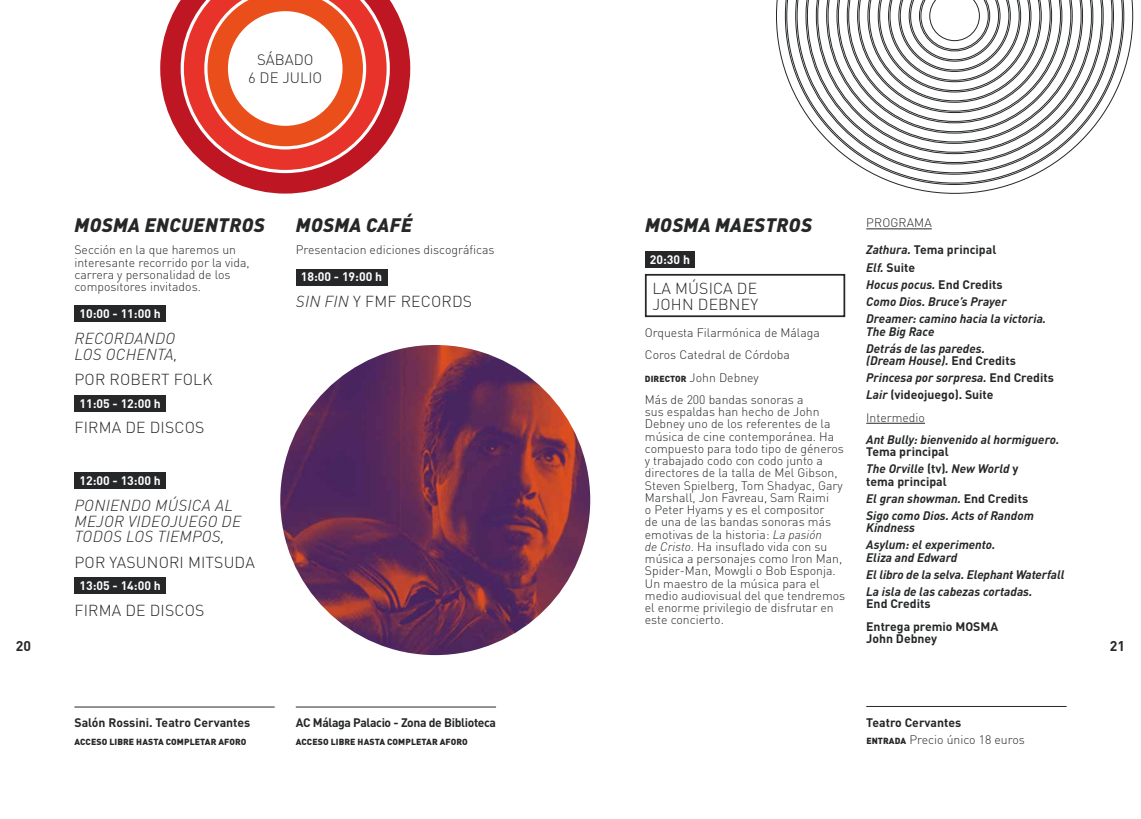
<style>
.page{position:relative;width:1141px;height:819px;background:#fff}
.page>*{position:absolute;margin:0;border:0;box-sizing:border-box;transform-origin:0 0}
.t1{font:italic 900 19.25px "DIN Pro";letter-spacing:.02em;color:#252728}
.t2{font:300 15.75px/15.8px "DIN Pro";letter-spacing:.01em;color:#252728}
.t3{font:italic 300 15.75px/15.8px "DIN Pro";letter-spacing:.02em;color:#252728}
.t4{font:300 14.88px/17.8px "DIN Pro";color:#252728;text-align:center}
.t5{font:700 14px "DIN Pro";color:#252728}
.t6{font:300 12.25px/12.2px "DIN Pro";color:#252728}
.t7{font:italic 700 12.25px/17.2px "DIN Pro";color:#252728}
.t8{font:700 12.25px/17.2px "DIN Pro";color:#252728}
.t9{font:700 12.25px "DIN Pro";color:#fff}
.t10{font:700 12.25px "DIN Pro";letter-spacing:-.03em;color:#252728}
.t11{font:900 8.75px "DIN Pro";letter-spacing:.01em;color:#252728}
.s1{font-style:italic}
.s2{font-weight:900;font-size:8.75px}
.s3{font-style:normal}
.s4{font-weight:700}
</style>
<div class="page">
<svg style="left:160px;top:0;width:250px;height:193px"></svg>
<hr style="left:74px;top:706px;width:201px;height:1px;background:#252728">
<hr style="left:296px;top:706px;width:200px;height:1px;background:#252728">
<div style="left:74px;top:305px;width:92px;height:17px;background:#252728"></div>
<div style="left:296px;top:268px;width:91px;height:17px;background:#252728"></div>
<div style="left:74px;top:394px;width:92px;height:17px;background:#252728"></div>
<div style="left:74px;top:472px;width:92px;height:17px;background:#252728"></div>
<div style="left:74px;top:577px;width:92px;height:17px;background:#252728"></div>
<svg style="left:776px;top:0;width:357px;height:194px"></svg>
<hr style="left:866px;top:228px;width:66px;height:1px;background:#252728">
<hr style="left:866px;top:423px;width:59px;height:1px;background:#252728">
<hr style="left:866px;top:706px;width:201px;height:1px;background:#252728">
<div style="left:645px;top:251px;width:50px;height:17px;background:#252728"></div>
<div style="left:645px;top:274px;width:200px;height:43px;border:2px solid #252728"></div>
<img style="left:280px;top:345px;width:310px;height:310px;border-radius:155px">
<p class="t4" style="left:248px;top:50px;width:76px">SÁBADO<br>6 DE JULIO</p>
<h1 class="t1" style="left:296px;top:209px;width:118px">MOSMA CAFÉ</h1>
<p class="t6" style="left:296px;top:243px;width:200px">Presentacion ediciones discográficas</p>
<p class="t9" style="left:301px;top:269px;width:83px">18:00 - 19:00 h</p>
<p class="t2" style="left:296px;top:293px;width:178px"><span class="s1">SIN FIN</span> Y FMF RECORDS</p>
<h1 class="t1" style="left:645px;top:208px;width:168px">MOSMA MAESTROS</h1>
<p class="t9" style="left:650px;top:251px;width:42px">20:30 h</p>
<p class="t2" style="left:652px;top:280px;width:107px">LA MÚSICA DE<br>JOHN DEBNEY</p>
<p class="t6" style="left:645px;top:321px;width:177px;line-height:22.2px">Orquesta Filarmónica de Málaga<br>Coros Catedral de Córdoba<br><span class="s2">DIRECTOR</span> John Debney<br>Más de 200 bandas sonoras a</p>
<p class="t6" style="left:645px;top:405px;width:202px">sus espaldas han hecho de John<br>Debney uno de los referentes de la música de cine contemporánea. Ha compuesto para todo tipo de géneros y trabajado codo con codo junto a directores de la talla de Mel Gibson,<br>Steven Spielberg, Tom Shadyac, Gary<br>Marshall, Jon Favreau, Sam Raimi<br>o Peter Hyams y es el compositor<br>de una de las bandas sonoras más emotivas de la historia: <span class="s1">La pasión<br>de Cristo</span>. Ha insuflado vida con su música a personajes como Iron Man,<br>Spider-Man, Mowgli o Bob Esponja.<br>Un maestro de la música para el medio audiovisual del que tendremos el enorme privilegio de disfrutar en este concierto.</p>
<h1 class="t1" style="left:75px;top:209px;width:192px">MOSMA ENCUENTROS</h1>
<p class="t6" style="left:74px;top:243px;width:177px">Sección en la que haremos un interesante recorrido por la vida, carrera y personalidad de los compositores invitados.</p>
<p class="t9" style="left:79px;top:305px;width:83px">10:00 - 11:00 h</p>
<p class="t3" style="left:75px;top:329px;width:105px">RECORDANDO<br>LOS OCHENTA,</p>
<p class="t2" style="left:74px;top:371px;width:140px">POR ROBERT FOLK</p>
<p class="t9" style="left:79px;top:395px;width:83px">11:05 - 12:00 h</p>
<p class="t2" style="left:74px;top:419px;width:132px">FIRMA DE DISCOS</p>
<p class="t6" style="left:866px;top:216px;width:67px">PROGRAMA</p>
<p class="t7" style="left:866px;top:240px;width:182px">Zathura. <span class="s3">Tema principal<br></span>Elf. <span class="s3">Suite<br></span>Hocus pocus. <span class="s3">End Credits<br></span>Como Dios. Bruce’s Prayer<br>Dreamer: camino hacia la victoria.</p>
<p class="t7" style="left:866px;top:321px;width:120px">The Big Race<br>Detrás de las paredes.</p>
<p class="t8" style="left:866px;top:351px;width:189px"><span class="s1">(Dream House).</span> End Credits<br><span class="s1">Princesa por sorpresa.</span> End Credits<br><span class="s1">Lair</span> (videojuego). Suite</p>
<p class="t6" style="left:866px;top:410px;width:60px">Intermedio</p>
<p class="t7" style="left:866px;top:429px;width:195px">Ant Bully: bienvenido al hormiguero.</p>
<p class="t7" style="left:866px;top:441px;width:154px"><span class="s3">Tema principal<br></span>The Orville <span class="s3">(tv)</span>. New World <span class="s3">y</span></p>
<p class="t7" style="left:866px;top:471px;width:169px"><span class="s3">tema principal<br></span>El gran showman. <span class="s3">End Credits<br></span>Sigo como Dios. Acts of Random</p>
<p class="t7" style="left:866px;top:517px;width:131px">Kindness<br>Asylum: el experimento.</p>
<p class="t7" style="left:866px;top:547px;width:200px">Eliza and Edward<br>El libro de la selva. Elephant Waterfall<br>La isla de las cabezas cortadas.</p>
<p class="t8" style="left:866px;top:592px;width:134px;line-height:22.2px">End Credits<br>Entrega premio MOSMA</p>
<p class="t8" style="left:866px;top:629px;width:73px">John Debney</p>
<p class="t9" style="left:79px;top:472px;width:83px">12:00 - 13:00 h</p>
<p class="t3" style="left:75px;top:496px;width:168px">PONIENDO MÚSICA AL<br>MEJOR VIDEOJUEGO DE<br>TODOS LOS TIEMPOS,</p>
<p class="t2" style="left:74px;top:554px;width:182px">POR YASUNORI MITSUDA</p>
<p class="t9" style="left:79px;top:577px;width:83px">13:05 - 14:00 h</p>
<p class="t2" style="left:74px;top:601px;width:132px">FIRMA DE DISCOS</p>
<p class="t5" style="left:16px;top:636px;width:17px">20</p>
<p class="t5" style="left:1110px;top:636px;width:17px">21</p>
<p class="t8" style="left:74px;top:713px;width:177px">Salón Rossini. Teatro Cervantes</p>
<p class="t11" style="left:74px;top:735px;width:173px">ACCESO LIBRE HASTA COMPLETAR AFORO</p>
<p class="t10" style="left:296px;top:714px;width:202px">AC Málaga Palacio - Zona de Biblioteca</p>
<p class="t11" style="left:296px;top:735px;width:173px">ACCESO LIBRE HASTA COMPLETAR AFORO</p>
<p class="t6" style="left:866px;top:713px;width:160px;line-height:17.2px"><span class="s4">Teatro Cervantes<br></span><span class="s2">ENTRADA</span> Precio único 18 euros</p>
</div>
